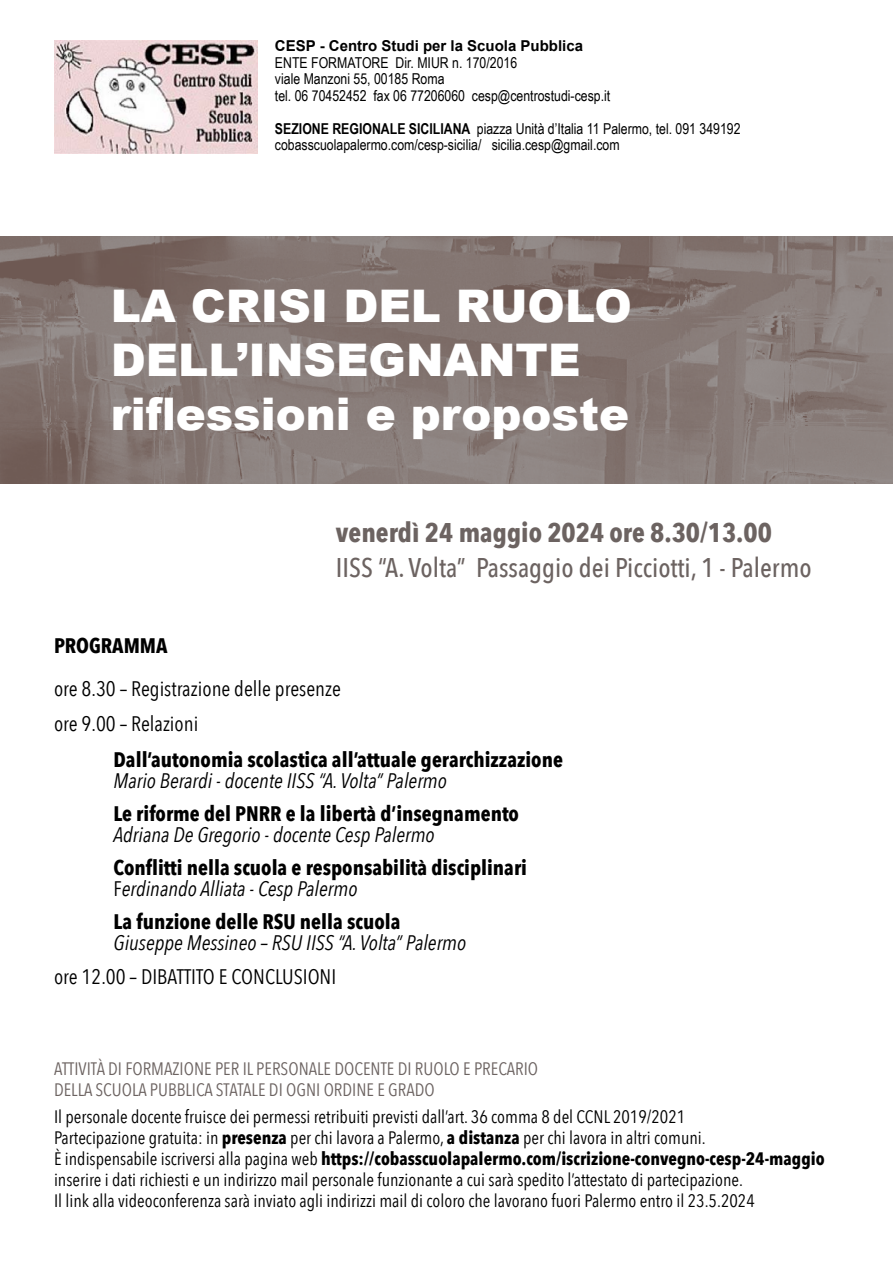
<style>
.page{position:relative;width:893px;height:1263px;background:#fff}
.page>*{position:absolute;margin:0;border:0;box-sizing:border-box;transform-origin:0 0}
.t1{font:900 45px/54px "Arial";color:#fff}
.t2{font:500 27px "Avenir Next Condensed";color:#6c6361}
.t3{font:700 27px "Avenir Next Condensed";color:#6c6361}
.t4{font:700 21px/21px "Avenir Next Condensed";color:#000}
.t5{font:italic 21px "Avenir Next Condensed";color:#000}
.t6{font:21px/35.4px "Avenir Next Condensed";color:#000}
.t7{font:18px/21px "Avenir Next Condensed";color:#000}
.t8{font:18px/21px "Avenir Next Condensed";color:#6c6361}
.t9{font:15px/16.5px "Arial Narrow";color:#000}
.t10{font:700 15px "Arial";color:#000}
.s1{font-weight:700}
.s2{font-weight:400}
.s3{font-weight:400;font-style:italic}
</style>
<div class="page">
<img style="left:0;top:236px;width:893px;height:247px">
<img style="left:54px;top:40px;width:203px;height:113px">
<p class="t10" style="left:275px;top:36px;width:310px">CESP - Centro Studi per la Scuola Pubblica</p>
<p class="t9" style="left:275px;top:54px;width:337px">ENTE FORMATORE Dir. MIUR n. 170/2016<br>viale Manzoni 55, 00185 Roma<br>tel. 06 70452452 fax 06 77206060 cesp@centrostudi-cesp.it</p>
<p class="t9" style="left:275px;top:120px;width:467px"><span class="s1">SEZIONE REGIONALE SICILIANA</span> piazza Unità d’Italia 11 Palermo, tel. 091 349192 cobasscuolapalermo.com/cesp-sicilia/ sicilia.cesp@gmail.com</p>
<h1 class="t1" style="left:111px;top:278px;width:523px">LA CRISI DEL RUOLO<br>DELL’INSEGNANTE riflessioni e proposte</h1>
<h2 class="t3" style="left:336px;top:515px;width:437px">venerdì 24 maggio 2024 ore 8.30/13.00</h2>
<h2 class="t2" style="left:336px;top:551px;width:477px">IISS “A. Volta” Passaggio dei Picciotti, 1 - Palermo</h2>
<p class="t4" style="left:54px;top:634px;width:115px">PROGRAMMA</p>
<p class="t6" style="left:54px;top:670px;width:289px">ore 8.30 – Registrazione delle presenze ore 9.00 – Relazioni</p>
<p class="t4" style="left:114px;top:749px;width:451px">Dall’autonomia scolastica all’attuale gerarchizzazione</p>
<p class="t5" style="left:114px;top:768px;width:335px">Mario Berardi - docente IISS “A. Volta” Palermo</p>
<p class="t4" style="left:114px;top:803px;width:407px">Le riforme del PNRR e la libertà d’insegnamento</p>
<p class="t5" style="left:114px;top:822px;width:323px">Adriana De Gregorio - docente Cesp Palermo</p>
<p class="t4" style="left:114px;top:857px;width:415px">Conflitti nella scuola e responsabilità disciplinari<br><span class="s2">F</span><span class="s3">erdinando Alliata - Cesp Palermo</span></p>
<p class="t4" style="left:114px;top:911px;width:288px">La funzione delle RSU nella scuola</p>
<p class="t5" style="left:114px;top:930px;width:354px">Giuseppe Messineo – RSU IISS “A. Volta” Palermo</p>
<p class="t6" style="left:54px;top:958px;width:284px">ore 12.00 – dibattito e Conclusioni</p>
<p class="t8" style="left:54px;top:1057px;width:486px">Attività di Formazione per il personale Docente di ruolo e precario della Scuola pubblica statale di ogni ordine e grado</p>
<p class="t7" style="left:54px;top:1105px;width:772px">I l personale docente fruisce dei permessi retribuiti previsti dall’art. 36 comma 8 del CCNL 2019/2021<br>Partecipazione gratuita: in <span class="s1">presenza</span> per chi lavora a Palermo, <span class="s1">a distanza</span> per chi lavora in altri comuni.<br>È indispensabile iscriversi alla pagina web <span class="s1">https://cobasscuolapalermo.com/iscrizione-convegno-cesp-24-maggio </span>inserire i dati richiesti e un indirizzo mail personale funzionante a cui sarà spedito l’attestato di partecipazione.<br>I l link alla videoconferenza sarà inviato agli indirizzi mail di coloro che lavorano fuori Palermo entro il 23.5.2024</p>
</div>
